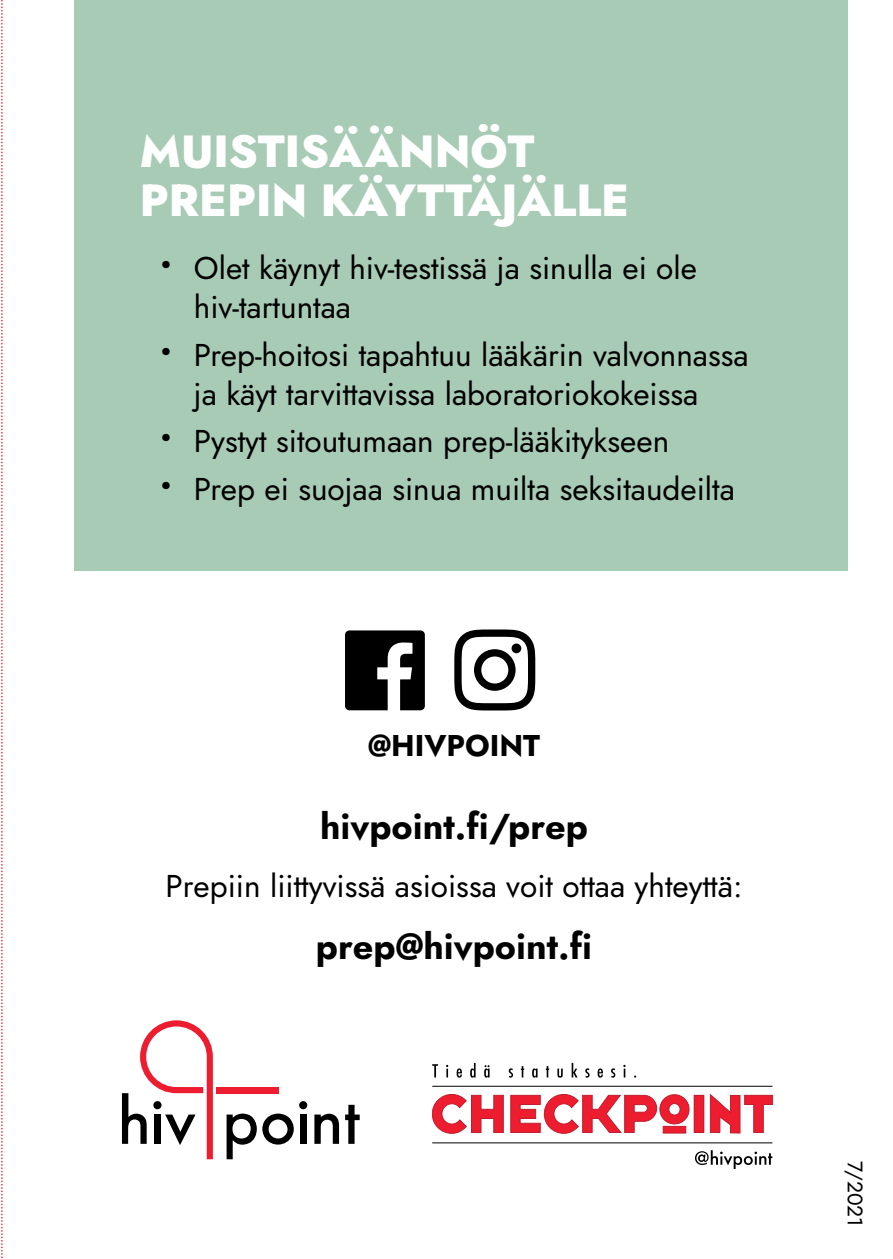
<style>
.page{position:relative;width:893px;height:1259px;background:#fff}
.page>*{position:absolute;margin:0;border:0;box-sizing:border-box;transform-origin:0 0}
.t1{font:800 45px/48.6px "Jost";color:#fff}
.t2{font:700 36px "Jost";color:#000}
.t3{font:31.5px/39px "Jost";color:#000}
.t4{font:700 30px "Jost";color:#000}
.t5{font:21px "Jost";color:#000}
.s1{font-weight:900}
</style>
<div class="page">
<div style="left:74px;top:0;width:774px;height:570px;background:#a8cbb6"></div>
<svg style="left:345px;top:1104px;width:15px;height:39px"></svg>
<svg style="left:314px;top:1113px;width:25px;height:30px"></svg>
<svg style="left:227px;top:1101px;width:80px;height:58px"></svg>
<div style="left:216px;top:1087px;width:63px;height:6px;background:#ed1c2f"></div>
<svg style="left:122px;top:1020px;width:91px;height:139px"></svg>
<div style="left:694px;top:1095px;width:10px;height:37px;background:#ed1c2f"></div>
<div style="left:694px;top:1095px;width:10px;height:37px;border:1px solid #be1e2d"></div>
<svg style="left:710px;top:1094px;width:62px;height:39px"></svg>
<svg style="left:511px;top:1094px;width:178px;height:39px"></svg>
<svg style="left:432px;top:1094px;width:71px;height:39px"></svg>
<svg style="left:432px;top:1063px;width:204px;height:14px"></svg>
<svg style="left:695px;top:1150px;width:77px;height:19px"></svg>
<hr style="left:432px;top:1085px;width:340px;height:1px;background:#000">
<hr style="left:432px;top:1142px;width:340px;height:1px;background:#000">
<svg style="left:345px;top:630px;width:80px;height:80px"></svg>
<svg style="left:454px;top:629px;width:81px;height:81px"></svg>
<div style="left:512px;top:643px;width:9px;height:10px;background:#000;border-radius:50%"></div>
<svg style="left:1px;top:0;width:2px;height:1258px"></svg>
<p class="t1" style="left:140px;top:128px;width:491px">MUISTISÄÄNNÖT<br>PREPIN KÄYTTÄJÄLLE</p>
<p class="t3" style="left:194px;top:249px;width:505px;text-indent:-33px"><span class="s1">∙</span> Olet käynyt hiv-testissä ja sinulla ei ole hiv-tartuntaa</p>
<p class="t3" style="left:161px;top:335px;width:589px;text-align:center"><span class="s1">∙</span> Prep-hoitosi tapahtuu lääkärin valvonnassa ja käyt tarvittavissa laboratoriokokeissa</p>
<p class="t3" style="left:161px;top:418px;width:576px;line-height:47.4px"><span class="s1">∙</span> Pystyt sitoutumaan prep-lääkitykseen<br><span class="s1">∙</span> Prep ei suojaa sinua muilta seksitaudeilta</p>
<p class="t4" style="left:368px;top:725px;width:173px">@HIVPOINT</p>
<p class="t2" style="left:320px;top:802px;width:269px">hivpoint.fi/prep</p>
<p class="t3" style="left:165px;top:867px;width:579px">Prepiin liittyvissä asioissa voit ottaa yhteyttä:</p>
<p class="t2" style="left:316px;top:921px;width:278px">prep@hivpoint.fi</p>
<p class="t5" style="left:869px;top:1161px;width:67px;rotate:90deg">7/2021</p>
</div>
